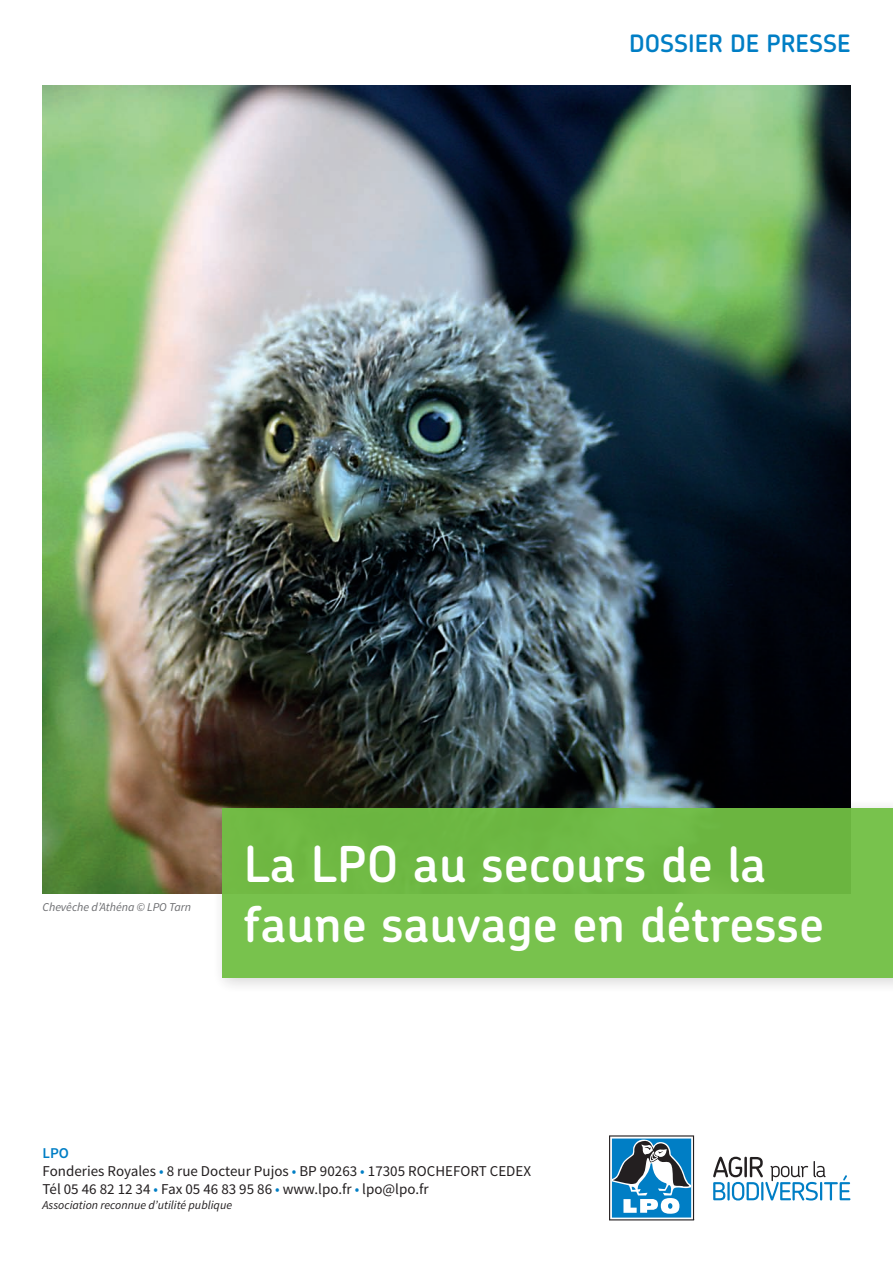
<style>
.page{position:relative;width:893px;height:1263px;background:#fff}
.page>*{position:absolute;margin:0;border:0;box-sizing:border-box;transform-origin:0 0}
.t1{font:600 49.5px/59.4px "Chevin";color:#fff}
.t2{font:600 24px "Chevin";color:#007ec5}
.t3{font:15px/18px "Source Sans Pro";color:#231f20}
.t4{font:italic 12px "Source Sans Pro";color:#231f20}
.t5{font:italic 12px "Source Sans Pro";color:#6c6d70}
.s1{font-weight:600;color:#007ec5}
.s2{color:#007ec5}
</style>
<div class="page">
<img style="left:43px;top:85px;width:807px;height:808px">
<div style="left:211px;top:796px;width:682px;height:198px;background:#231f20;opacity:.2"></div>
<div style="left:223px;top:808px;width:670px;height:170px;background:linear-gradient(to right,#73bd48,#73bd49)"></div>
<svg style="left:713px;top:1157px;width:137px;height:43px"></svg>
<svg style="left:609px;top:1135px;width:85px;height:85px"></svg>
<h2 class="t2" style="left:629px;top:27px;width:223px">DOSSIER DE PRESSE</h2>
<p class="t5" style="left:43px;top:899px;width:150px">Chevêche d’Athéna © LPO Tarn</p>
<h1 class="t1" style="left:244px;top:833px;width:582px">La LPO au secours de la faune sauvage en détresse</h1>
<p class="t3" style="left:43px;top:1145px;width:490px"><span class="s1">LPO<br></span>Fonderies Royales <span class="s2">•</span> 8 rue Docteur Pujos <span class="s2">•</span> BP 90263 <span class="s2">•</span> 17305 ROCHEFORT CEDEX<br>Tél 05 46 82 12 34 <span class="s2">•</span> Fax 05 46 83 95 86 <span class="s2">•</span> www.lpo.fr <span class="s2">•</span> lpo@lpo.fr</p>
<p class="t4" style="left:43px;top:1197px;width:191px">Association reconnue d’utilité publique</p>
</div>
